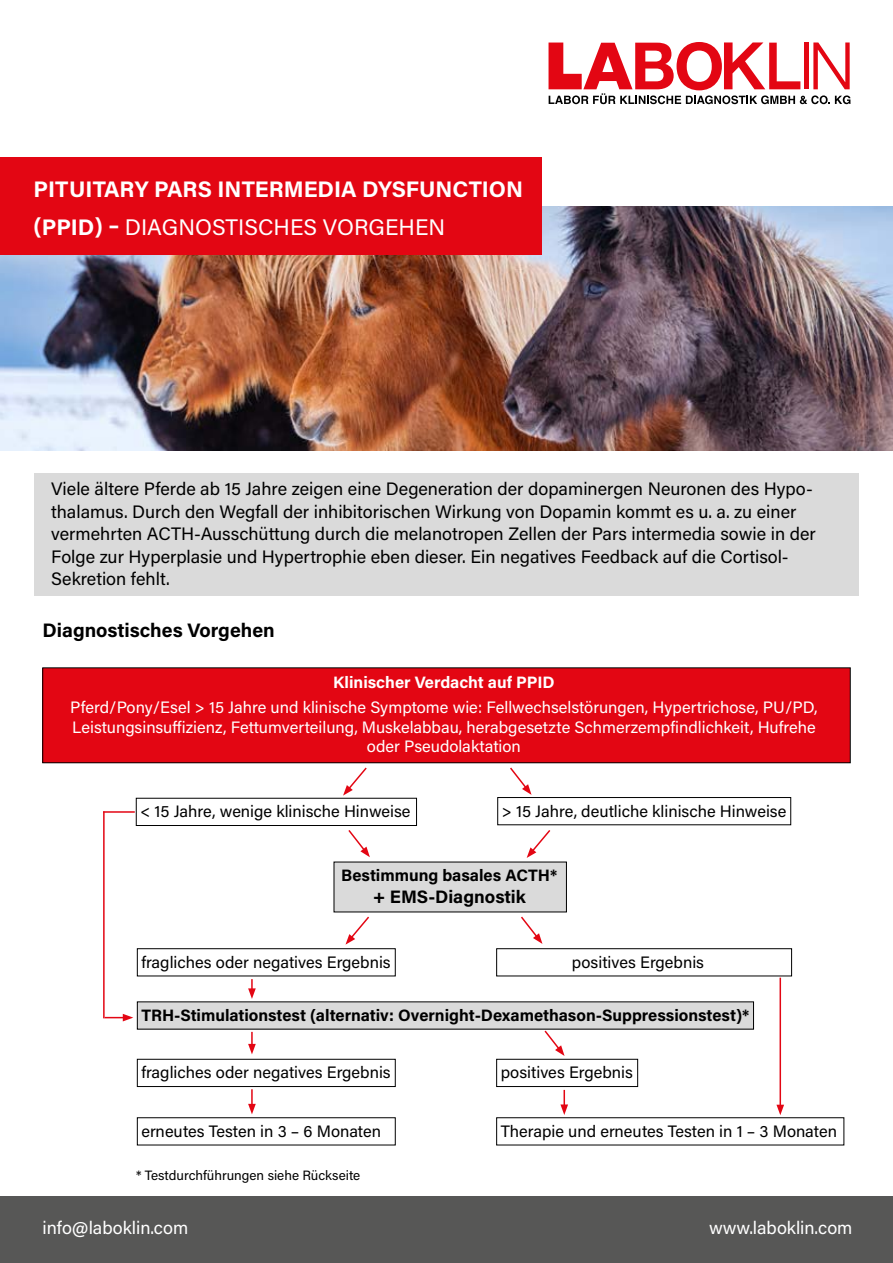
<style>
.page{position:relative;width:893px;height:1263px;background:#fff}
.page>*{position:absolute;margin:0;border:0;box-sizing:border-box;transform-origin:0 0}
.t1{font:700 22.5px/37.5px "Acumin Pro";color:#fff}
.t2{font:700 19.5px "Acumin Pro";color:#000}
.t3{font:18px/22.5px "Acumin Pro";color:#000}
.t4{font:18px "Acumin Pro";color:#fff}
.t5{font:700 18px "Acumin Pro";color:#000}
.t6{font:16.5px "Acumin Pro";color:#000}
.t7{font:16.5px/19.5px "Acumin Pro";color:#fff;text-align:center}
.t8{font:700 16.5px "Acumin Pro";color:#000}
.t9{font:700 16.5px "Acumin Pro";color:#fff}
.t10{font:13.5px "Acumin Pro";color:#000}
.s1{font-weight:400}
</style>
<div class="page">
<div style="left:0;top:1196px;width:893px;height:67px;background:#575756"></div>
<div style="left:136px;top:798px;width:281px;height:28px;border:1px solid #000"></div>
<img style="left:0;top:206px;width:893px;height:245px">
<svg style="left:548px;top:42px;width:302px;height:62px"></svg>
<div style="left:0;top:157px;width:541px;height:98px;background:#e30613"></div>
<div style="left:34px;top:473px;width:825px;height:122px;background:#dadada"></div>
<div style="left:43px;top:668px;width:807px;height:95px;background:#e30613"></div>
<svg style="left:527px;top:830px;width:24px;height:28px"></svg>
<svg style="left:348px;top:830px;width:22px;height:27px"></svg>
<div style="left:497px;top:797px;width:294px;height:28px;border:1px solid #000"></div>
<div style="left:334px;top:862px;width:232px;height:50px;background:#dadada"></div>
<svg style="left:345px;top:916px;width:24px;height:29px"></svg>
<svg style="left:521px;top:916px;width:21px;height:28px"></svg>
<div style="left:137px;top:948px;width:258px;height:28px;border:1px solid #000"></div>
<div style="left:496px;top:948px;width:296px;height:28px;border:1px solid #000"></div>
<div style="left:137px;top:1002px;width:616px;height:27px;background:#dadada"></div>
<div style="left:137px;top:1059px;width:258px;height:28px;border:1px solid #000"></div>
<div style="left:496px;top:1059px;width:142px;height:28px;border:1px solid #000"></div>
<svg style="left:248px;top:979px;width:8px;height:20px"></svg>
<svg style="left:248px;top:1089px;width:8px;height:25px"></svg>
<svg style="left:248px;top:1032px;width:8px;height:22px"></svg>
<svg style="left:543px;top:1029px;width:22px;height:27px"></svg>
<svg style="left:560px;top:1090px;width:8px;height:25px"></svg>
<hr style="left:779px;top:978px;width:2px;height:129px;background:#e30613">
<svg style="left:776px;top:1105px;width:8px;height:10px"></svg>
<svg style="left:105px;top:1014px;width:28px;height:7px"></svg>
<hr style="left:103px;top:811px;width:2px;height:207px;background:#e30613">
<hr style="left:103px;top:811px;width:32px;height:2px;background:#e30613">
<svg style="left:343px;top:767px;width:24px;height:28px"></svg>
<svg style="left:510px;top:767px;width:21px;height:28px"></svg>
<p class="t1" style="left:34px;top:170px;width:491px">PITUITARY PARS INTERMEDIA DYSFUNCTION (PPID) – <span class="s1">DIAGNOSTISCHES VORGEHEN</span></p>
<p class="t3" style="left:51px;top:477px;width:766px">Viele ältere Pferde ab 15 Jahre zeigen eine Degeneration der dopaminergen Neuronen des Hypo&shy;thalamus. Durch den Wegfall der inhibitorischen Wirkung von Dopamin kommt es u. a. zu einer vermehrten ACTH-Ausschüttung durch die melanotropen Zellen der Pars intermedia sowie in der Folge zur Hyperplasie und Hypertrophie eben dieser. Ein negatives Feedback auf die Cortisol-Sekretion fehlt.</p>
<p class="t2" style="left:43px;top:617px;width:234px">Diagnostisches Vorgehen</p>
<p class="t9" style="left:333px;top:670px;width:223px">Klinischer Verdacht auf PPID</p>
<p class="t7" style="left:70px;top:697px;width:749px">Pferd/Pony/Esel &gt; 15 Jahre und klinische Symptome wie: Fellwechselstörungen, Hypertrichose, PU/PD,<br>Leistungsinsuffizienz, Fettumverteilung, Muskelabbau, herabgesetzte Schmerzempfindlichkeit, Hufrehe oder Pseudolaktation</p>
<p class="t6" style="left:140px;top:800px;width:272px">&lt; 15 Jahre, wenige klinische Hinweise</p>
<p class="t6" style="left:502px;top:799px;width:286px">&gt; 15 Jahre, deutliche klinische Hinweise</p>
<p class="t8" style="left:341px;top:864px;width:218px">Bestimmung basales ACTH*</p>
<p class="t5" style="left:373px;top:884px;width:154px">+ EMS-Diagnostik</p>
<p class="t6" style="left:141px;top:950px;width:251px">fragliches oder negatives Ergebnis</p>
<p class="t6" style="left:572px;top:950px;width:134px">positives Ergebnis</p>
<p class="t8" style="left:141px;top:1003px;width:609px">TRH-Stimulationstest (alternativ: Overnight-Dexamethason-Suppressionstest)*</p>
<p class="t6" style="left:141px;top:1061px;width:251px">fragliches oder negatives Ergebnis</p>
<p class="t6" style="left:501px;top:1061px;width:134px">positives Ergebnis</p>
<p class="t6" style="left:141px;top:1119px;width:241px">erneutes Testen in 3 – 6 Monaten</p>
<p class="t6" style="left:501px;top:1119px;width:338px">Therapie und erneutes Testen in 1 – 3 Monaten</p>
<p class="t10" style="left:136px;top:1166px;width:226px">* Testdurchführungen siehe Rückseite</p>
<p class="t4" style="left:43px;top:1215px;width:147px">info@laboklin.com</p>
<p class="t4" style="left:709px;top:1215px;width:145px">www.laboklin.com</p>
</div>
